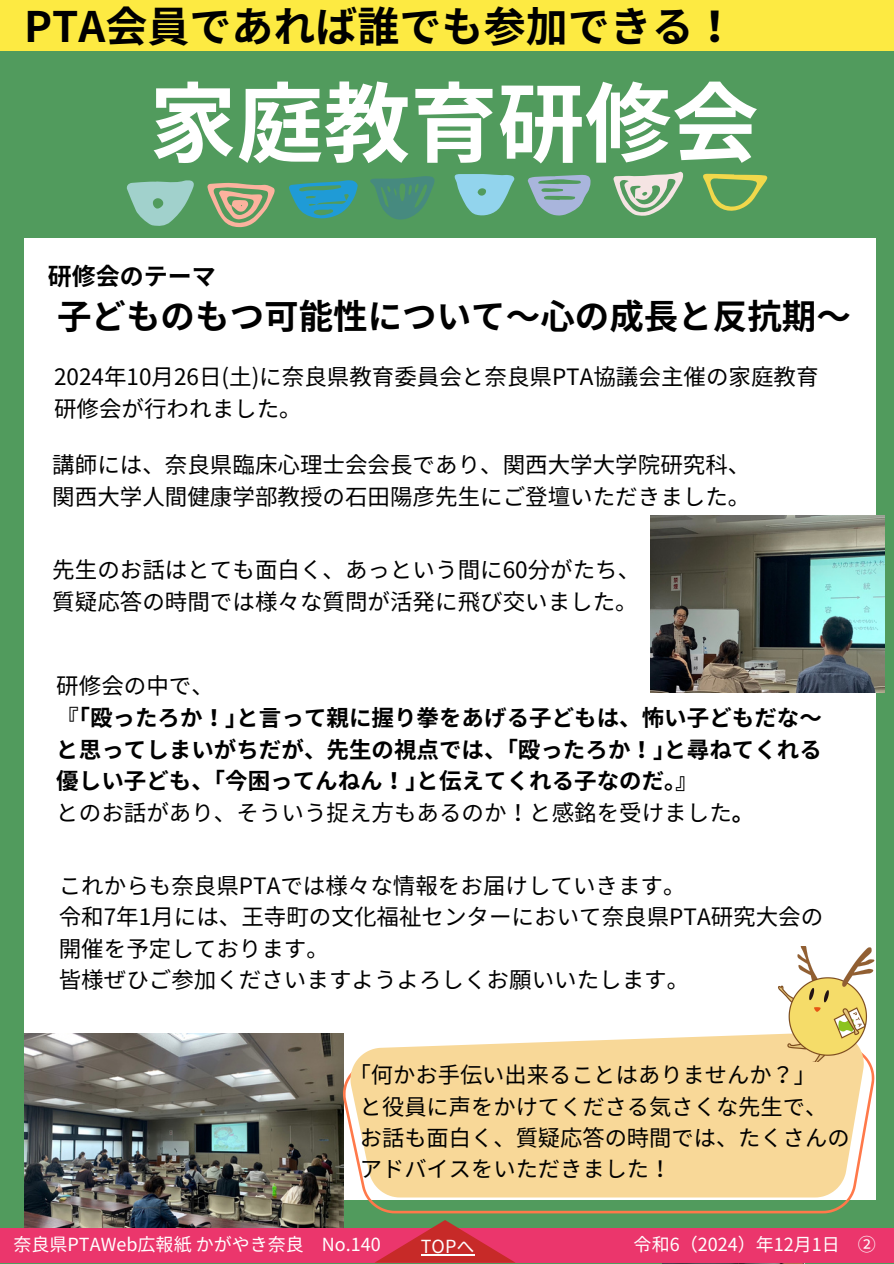
<style>
.page{position:relative;width:894px;height:1264px;background:#fff}
.page>*{position:absolute;margin:0;border:0;box-sizing:border-box;transform-origin:0 0}
.t1{font:700 87px "Noto Sans JP";color:#fff}
.t2{font:700 42px "Noto Sans JP";color:#000}
.t3{font:700 34.5px "Noto Sans JP";color:#000}
.t4{font:700 24px "Noto Sans JP";color:#000}
.t5{font:22.5px/31.5px "Noto Sans JP";color:#000}
.t6{font:700 22.5px/31.5px "Noto Sans JP";color:#000}
.t7{font:22.2px/31.2px "Noto Sans JP";color:#000}
.t8{font:18px "Noto Sans JP";color:#fff}
.t9{font:18px "Noto Sans JP";color:#fefefe}
.s1{font-weight:400}
</style>
<div class="page">
<div style="left:0;top:0;width:893px;height:1263px;background:#519b5d"></div>
<div style="left:0;top:0;width:893px;height:50px;background:#fdea42"></div>
<svg style="left:126px;top:180px;width:68px;height:46px"></svg>
<svg style="left:454px;top:174px;width:61px;height:42px"></svg>
<svg style="left:289px;top:180px;width:69px;height:38px"></svg>
<svg style="left:370px;top:176px;width:64px;height:44px"></svg>
<svg style="left:527px;top:175px;width:63px;height:40px"></svg>
<svg style="left:613px;top:171px;width:70px;height:45px"></svg>
<svg style="left:703px;top:174px;width:64px;height:37px"></svg>
<svg style="left:207px;top:183px;width:67px;height:44px"></svg>
<div style="left:24px;top:238px;width:851px;height:961px;background:#fff"></div>
<img style="left:24px;top:1033px;width:320px;height:195px">
<svg style="left:343px;top:1045px;width:531px;height:168px"></svg>
<svg style="left:350px;top:1034px;width:513px;height:163px;background:#f8da9f"></svg>
<div style="left:0;top:1228px;width:893px;height:35px;background:#eb366c"></div>
<svg style="left:376px;top:1220px;width:138px;height:42px"></svg>
<hr style="left:420px;top:1254px;width:54px;height:1px;background:#fefefe">
<img style="left:650px;top:516px;width:234px;height:176px">
<img style="left:776px;top:946px;width:99px;height:115px">
<p class="t2" style="left:24px;top:-7px;width:713px">PTA会員であれば誰でも参加できる！</p>
<h1 class="t1" style="left:149px;top:54px;width:610px">家庭教育研修会</h1>
<h6 class="t4" style="left:48px;top:257px;width:169px">研修会のテーマ</h6>
<h6 class="t3" style="left:57px;top:289px;width:792px">子どものもつ可能性について～心の成長と反抗期～</h6>
<h6 class="t5" style="left:54px;top:360px;width:765px">2024年10月 26日 (土)に奈良県教育委員会と奈良県PTA協議会主催の家庭教育研修会が行われました。</h6>
<h4 class="t5" style="left:52px;top:448px;width:699px">講師には、奈良県臨床心理士会会長であり、関西大学大学院研究科、関西大学人間健康学部教授の石田陽彦先生にご登壇いただきました。</h4>
<p class="t5" style="left:52px;top:553px;width:589px">先生のお話はとても面白く、あっという間に60分がたち、質疑応答の時間では様々な質問が活発に飛び交いました。</p>
<h5 class="t6" style="left:56px;top:669px;width:766px"><span class="s1">研修会の中で、<br></span>『｢殴ったろか！｣と言って親に握り拳をあげる子どもは、怖い子どもだな～と思ってしまいがちだが、先生の視点では、｢殴ったろか！｣と尋ねてくれる優しい子ども、｢今困ってんねん！｣と伝えてくれる子なのだ。』<br><span class="s1">とのお話があり、そういう捉え方もあるのか！と感銘を受けました</span>。</h5>
<h3 class="t5" style="left:59px;top:868px;width:765px">これからも奈良県PTAでは様々な情報をお届けしていきます。<br>令和7年1月には、王寺町の文化福祉センターにおいて奈良県PTA研究大会の開催を予定しております。<br>皆様ぜひご参加くださいますようよろしくお願いいたします。</h3>
<h4 class="t7" style="left:360px;top:1058px;width:491px">｢何かお手伝い出来ることはありませんか？｣<br>と役員に声をかけてくださる気さくな先生で、お話も面白く、質疑応答の時間では、たくさんのアドバイスをいただきました！</h4>
<p class="t8" style="left:14px;top:1229px;width:368px">奈良県PTAWeb広報紙かがやき奈良 No.140</p>
<p class="t8" style="left:633px;top:1229px;width:201px">令和6（2024）年12月 1日</p>
<p class="t8" style="left:857px;top:1229px;width:19px">②</p>
<h2 class="t9" style="left:420px;top:1232px;width:55px">TOPへ</h2>
</div>
